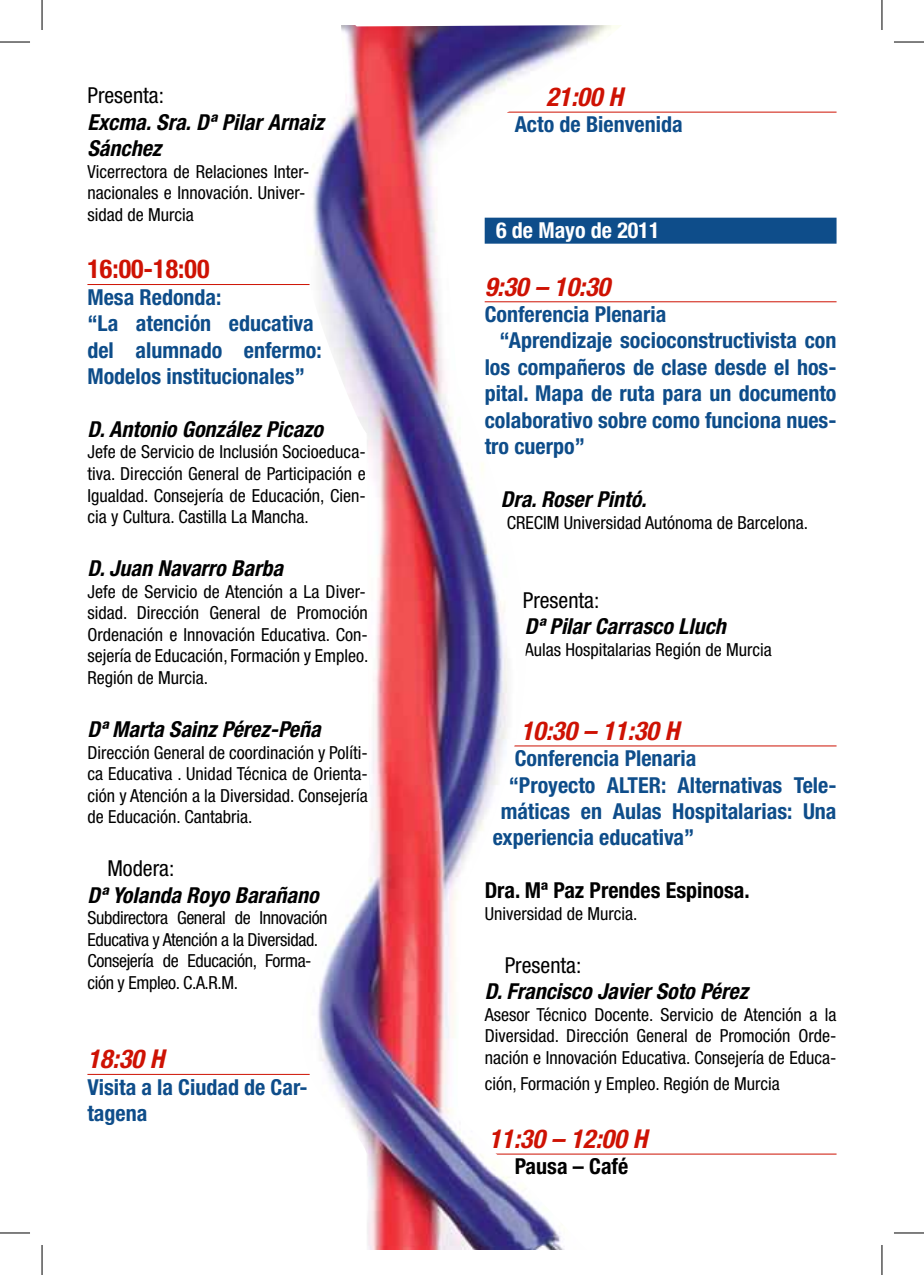
<style>
.page{position:relative;width:924px;height:1275px;background:#fff}
.page>*{position:absolute;margin:0;border:0;box-sizing:border-box;transform-origin:0 0}
.t1{font:italic 700 condensed 26px "Helvetica Neue LT Std";color:#ce1203}
.t2{font:700 condensed 26px "Helvetica Neue LT Std";color:#ce1203}
.t3{font:700 condensed 22px/26.4px "Helvetica Neue LT Std";color:#0e4d8a}
.t4{font:italic 700 condensed 22px/26.4px "Helvetica Neue LT Std";color:#000}
.t5{font:700 condensed 22px "Helvetica Neue LT Std";color:#000}
.t6{font:condensed 22px "Helvetica Neue LT Std";color:#000}
.t7{font:700 condensed 22px "Helvetica Neue LT Std";color:#fff}
.t8{font:condensed 18px/21.6px "Helvetica Neue LT Std";color:#000;text-align:justify}
.t9{font:condensed 18px/21.6px "Helvetica Neue LT Std";letter-spacing:-.02em;color:#000}
</style>
<div class="page">
<hr style="left:87px;top:284px;width:222px;height:1px;background:#ce1203">
<hr style="left:87px;top:1074px;width:222px;height:1px;background:#ce1203">
<hr style="left:506px;top:112px;width:330px;height:1px;background:#ce1203">
<div style="left:484px;top:218px;width:352px;height:26px;background:#0e4d8a"></div>
<hr style="left:484px;top:301px;width:352px;height:1px;background:#ce1203">
<hr style="left:512px;top:745px;width:324px;height:1px;background:#ce1203">
<hr style="left:494px;top:1153px;width:342px;height:1px;background:#ce1203">
<img style="left:299px;top:25px;width:322px;height:1225px">
<hr style="left:0;top:42px;width:30px;height:1px;background:#000">
<hr style="left:893px;top:42px;width:30px;height:1px;background:#000">
<hr style="left:0;top:1232px;width:30px;height:1px;background:#000">
<hr style="left:893px;top:1232px;width:30px;height:1px;background:#000">
<hr style="left:42px;top:0;width:1px;height:30px;background:#000">
<hr style="left:42px;top:1245px;width:1px;height:30px;background:#000">
<hr style="left:881px;top:0;width:1px;height:30px;background:#000">
<hr style="left:881px;top:1245px;width:1px;height:30px;background:#000">
<p class="t6" style="left:87px;top:83px;width:78px">Presenta:</p>
<p class="t4" style="left:87px;top:109px;width:238px">Excma. Sra. Dª Pilar Arnaiz<br>Sánchez</p>
<p class="t8" style="left:87px;top:160px;width:223px;text-align:left">Vicerrectora de Relaciones Inter&shy;nacionales e Innovación. Univer&shy;sidad de Murcia</p>
<h1 class="t2" style="left:87px;top:253px;width:123px">16:00-18:00</h1>
<p class="t3" style="left:87px;top:283px;width:235px">Mesa Redonda:<br>“La atención educativa del alumnado enfermo:<br>Modelos institucionales”</p>
<p class="t4" style="left:87px;top:416px;width:237px">D. Antonio González Picazo</p>
<p class="t8" style="left:87px;top:441px;width:279px">Jefe de Servicio de Inclusión Socioeduca&shy;tiva. Dirección General de Participación e Igualdad. Consejería de Educación, Cien&shy;cia y Cultura. Castilla La Mancha.</p>
<p class="t4" style="left:87px;top:555px;width:197px">D. Juan Navarro Barba</p>
<p class="t8" style="left:87px;top:580px;width:282px;text-align:left">Jefe de Servicio de Atención a La Diver&shy;sidad. Dirección General de Promoción Ordenación e Innovación Educativa. Con&shy;sejería de Educación, Formación y Empleo.<br>Región de Murcia.</p>
<p class="t4" style="left:87px;top:716px;width:235px">Dª Marta Sainz Pérez-Peña</p>
<p class="t8" style="left:87px;top:741px;width:282px">Dirección General de coordinación y Políti&shy;ca Educativa . Unidad Técnica de Orienta&shy;ción y Atención a la Diversidad. Consejería de Educación. Cantabria.</p>
<p class="t6" style="left:107px;top:855px;width:68px">Modera:</p>
<p class="t4" style="left:87px;top:881px;width:233px">Dª Yolanda Royo Barañano</p>
<p class="t9" style="left:87px;top:907px;width:241px">Subdirectora General de Innovación<br>Educativa y Atención a la Diversidad.<br>Consejería de Educación, Forma&shy;ción y Empleo. C.A.R.M.</p>
<h1 class="t1" style="left:87px;top:1043px;width:78px">18:30 H</h1>
<p class="t3" style="left:87px;top:1073px;width:222px">Visita a la Ciudad de Car&shy;tagena</p>
<h1 class="t1" style="left:545px;top:81px;width:78px">21:00 H</h1>
<p class="t3" style="left:514px;top:111px;width:169px">Acto de Bienvenida</p>
<p class="t7" style="left:496px;top:217px;width:165px">6 de Mayo de 2011</p>
<h1 class="t1" style="left:484px;top:271px;width:127px">9:30 – 10:30</h1>
<p class="t3" style="left:484px;top:301px;width:183px">Conferencia Plenaria</p>
<p class="t3" style="left:499px;top:327px;width:338px">“Aprendizaje socioconstructivista con</p>
<p class="t3" style="left:484px;top:353px;width:353px">los compañeros de clase desde el hos-</p>
<p class="t3" style="left:484px;top:380px;width:353px">pital. Mapa de ruta para un documento</p>
<p class="t3" style="left:484px;top:406px;width:353px">colaborativo sobre como funciona nues-</p>
<p class="t3" style="left:484px;top:433px;width:102px">tro cuerpo”</p>
<p class="t4" style="left:500px;top:486px;width:147px">Dra. Roser Pintó.</p>
<p class="t8" style="left:506px;top:511px;width:303px">CRECIM Universidad Autónoma de Barcelona.</p>
<p class="t6" style="left:522px;top:587px;width:78px">Presenta:</p>
<p class="t4" style="left:524px;top:613px;width:203px">Dª Pilar Carrasco Lluch</p>
<p class="t8" style="left:524px;top:638px;width:248px">Aulas Hospitalarias Región de Murcia</p>
<h1 class="t1" style="left:520px;top:715px;width:160px">10:30 – 11:30 H</h1>
<p class="t3" style="left:514px;top:745px;width:183px">Conferencia Plenaria</p>
<p class="t3" style="left:508px;top:771px;width:329px">“Proyecto ALTER: Alternativas Tele-</p>
<p class="t3" style="left:500px;top:797px;width:337px">máticas en Aulas Hospitalarias: Una</p>
<p class="t3" style="left:492px;top:824px;width:203px">experiencia educativa”</p>
<p class="t5" style="left:484px;top:877px;width:266px">Dra. Mª Paz Prendes Espinosa.</p>
<p class="t8" style="left:484px;top:902px;width:154px">Universidad de Murcia.</p>
<p class="t6" style="left:504px;top:952px;width:78px">Presenta:</p>
<p class="t4" style="left:484px;top:978px;width:265px">D. Francisco Javier Soto Pérez</p>
<p class="t8" style="left:484px;top:1003px;width:353px">Asesor Técnico Docente. Servicio de Atención a la Diversidad. Dirección General de Promoción Orde&shy;nación e Innovación Educativa. Consejería de Educa-</p>
<p class="t8" style="left:484px;top:1073px;width:296px">ción, Formación y Empleo. Región de Murcia</p>
<h1 class="t1" style="left:488px;top:1123px;width:160px">11:30 – 12:00 H</h1>
<p class="t5" style="left:514px;top:1153px;width:115px">Pausa – Café</p>
</div>
